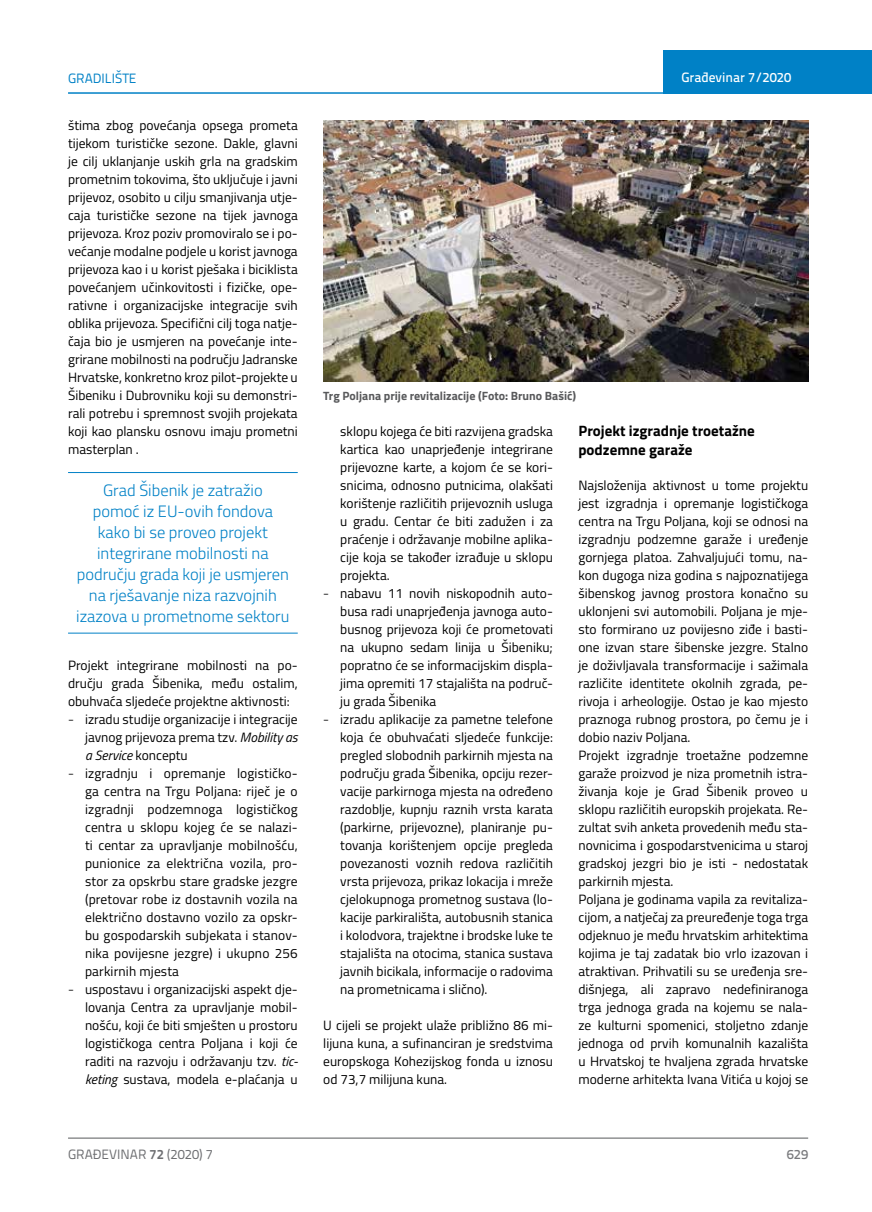
<style>
.page{position:relative;width:872px;height:1212px;background:#fff}
.page>*{position:absolute;margin:0;border:0;box-sizing:border-box;transform-origin:0 0}
.t1{font:300 16.5px/21px "Titillium";color:#0081c6;text-align:center}
.t2{font:700 15px/19.5px "Titillium";color:#000}
.t3{font:13.5px/18px "Titillium";color:#000;text-align:justify}
.t4{font:13.5px "Titillium Text 22 L";color:#6d6e71}
.t5{font:500 13.5px "Titillium Text 22 L";color:#fff}
.t6{font:13.5px "Titillium Text 22 L";color:#0081c6}
.t7{font:500 13.5px "Titillium Text 22 L";color:#797a7d}
.t8{font:700 12px "Titillium";color:#58595b}
.s1{font-family:"Titillium Text 22 L";font-weight:300}
.s2{font-style:italic}
.s3{font-weight:700}
</style>
<div class="page">
<div style="left:663px;top:50px;width:209px;height:44px;background:#0081c6"></div>
<hr style="left:68px;top:92px;width:804px;height:2px;background:#0081c6">
<hr style="left:68px;top:1138px;width:740px;height:1px;background:#58595b">
<hr style="left:68px;top:472px;width:230px;height:1px;background:#0081c6">
<hr style="left:68px;top:633px;width:230px;height:1px;background:#0081c6">
<img style="left:323px;top:120px;width:485px;height:262px">
<p class="t6" style="left:68px;top:68px;width:70px">GRADILIŠTE</p>
<p class="t5" style="left:681px;top:67px;width:111px">Građevinar 7/2020</p>
<p class="t3" style="left:68px;top:115px;width:231px">štima zbog povećanja opsega prometa tijekom turističke sezone. Dakle, glavni je cilj uklanjanje uskih grla na gradskim prometnim tokovima, što uključuje i javni prijevoz, osobito u cilju smanjivanja utje&shy;caja turističke sezone na tijek javnoga prijevoza. Kroz poziv promoviralo se i po&shy;većanje modalne podjele u korist javnoga prijevoza kao i u korist pješaka i biciklista povećanjem učinkovitosti i fizičke, ope&shy;rativne i organizacijske integracije svih oblika prijevoza. Specifični cilj toga natje&shy;čaja bio je usmjeren na povećanje inte&shy;grirane mobilnosti na području Jadranske Hrvatske, konkretno kroz pilot-projekte u Šibeniku i Dubrovniku koji su demonstri&shy;rali potrebu i spremnost svojih projekata koji kao plansku osnovu imaju prometni masterplan .</p>
<p class="t1" style="left:76px;top:479px;width:215px">Grad Šibenik je zatražio<br>pomoć iz EU-ovih fondova kako bi se proveo projekt integrirane mobilnosti na području grada koji je usmjeren na rješavanje niza razvojnih izazova u prometnome sektoru</p>
<p class="t3" style="left:68px;top:656px;width:231px">Projekt integrirane mobilnosti na po&shy;dručju grada Šibenika, među ostalim, obuhvaća sljedeće projektne aktivnosti:</p>
<p class="t3" style="left:85px;top:710px;width:214px;text-indent:-17px"><span class="s1">-</span> izradu studije organizacije i integracije javnog prijevoza prema tzv. <span class="s2">Mobility as a Service</span> konceptu</p>
<p class="t3" style="left:85px;top:764px;width:214px;text-indent:-17px"><span class="s1">-</span> izgradnju i opremanje logističko&shy;ga centra na Trgu Poljana: riječ je o izgradnji podzemnoga logističkog centra u sklopu kojeg će se nalazi&shy;ti centar za upravljanje mobilnošću, punionice za električna vozila, pro&shy;stor za opskrbu stare gradske jezgre (pretovar robe iz dostavnih vozila na električno dostavno vozilo za opskr&shy;bu gospodarskih subjekata i stanov&shy;nika povijesne jezgre) i ukupno 256 parkirnih mjesta</p>
<p class="t3" style="left:85px;top:980px;width:214px;text-indent:-17px"><span class="s1">-</span> uspostavu i organizacijski aspekt dje&shy;lovanja Centra za upravljanje mobil&shy;nošću, koji će biti smješten u prostoru logističkoga centra Poljana i koji će raditi na razvoju i održavanju tzv. <span class="s2">tic&shy;keting</span> sustava, modela e-plaćanja u</p>
<p class="t8" style="left:323px;top:386px;width:254px">Trg Poljana prije revitalizacije (Foto: Bruno Bašić)</p>
<p class="t2" style="left:578px;top:420px;width:178px">Projekt izgradnje troetažne podzemne garaže</p>
<p class="t3" style="left:578px;top:475px;width:231px;text-align:left">Najsloženija aktivnost u tome projektu jest izgradnja i opremanje logističkoga centra na Trgu Poljana, koji se odnosi na izgradnju podzemne garaže i uređenje gornjega platoa. Zahvaljujući tomu, na&shy;kon dugoga niza godina s najpoznatijega šibenskog javnog prostora konačno su uklonjeni svi automobili. Poljana je mje&shy;sto formirano uz povijesno ziđe i basti&shy;one izvan stare šibenske jezgre. Stalno je doživljavala transformacije i sažimala različite identitete okolnih zgrada, pe&shy;rivoja i arheologije. Ostao je kao mjesto praznoga rubnog prostora, po čemu je i dobio naziv Poljana.<br>Projekt izgradnje troetažne podzemne garaže proizvod je niza prometnih istra&shy;živanja koje je Grad Šibenik proveo u sklopu različitih europskih projekata. Re&shy;zultat svih anketa provedenih među sta&shy;novnicima i gospodarstvenicima u staroj gradskoj jezgri bio je isti - nedostatak parkirnih mjesta.<br>Poljana je godinama vapila za revitaliza&shy;cijom, a natječaj za preuređenje toga trga odjeknuo je među hrvatskim arhitektima kojima je taj zadatak bio vrlo izazovan i atraktivan. Prihvatili su se uređenja sre&shy;dišnjega, ali zapravo nedefiniranoga trga jednoga grada na kojemu se nala&shy;ze kulturni spomenici, stoljetno zdanje jednoga od prvih komunalnih kazališta u Hrvatskoj te hvaljena zgrada hrvatske moderne arhitekta Ivana Vitića u kojoj se</p>
<p class="t3" style="left:340px;top:421px;width:214px">sklopu kojega će biti razvijena gradska kartica kao unaprjeđenje integrirane prijevozne karte, a kojom će se kori&shy;snicima, odnosno putnicima, olakšati korištenje različitih prijevoznih usluga u gradu. Centar će biti zadužen i za praćenje i održavanje mobilne aplika&shy;cije koja se također izrađuje u sklopu projekta.</p>
<p class="t3" style="left:340px;top:583px;width:214px;text-indent:-17px"><span class="s1">-</span> nabavu 11 novih niskopodnih auto&shy;busa radi unaprjeđenja javnoga auto&shy;busnog prijevoza koji će prometovati na ukupno sedam linija u Šibeniku; popratno će se informacijskim displa&shy;jima opremiti 17 stajališta na područ&shy;ju grada Šibenika</p>
<p class="t3" style="left:340px;top:709px;width:214px;text-indent:-17px"><span class="s1">-</span> izradu aplikacije za pametne telefone koja će obuhvaćati sljedeće funkcije: pregled slobodnih parkirnih mjesta na području grada Šibenika, opciju rezer&shy;vacije parkirnoga mjesta na određeno razdoblje, kupnju raznih vrsta karata (parkirne, prijevozne), planiranje pu&shy;tovanja korištenjem opcije pregleda povezanosti voznih redova različitih vrsta prijevoza, prikaz lokacija i mreže cjelokupnoga prometnog sustava (lo&shy;kacije parkirališta, autobusnih stanica i kolodvora, trajektne i brodske luke te stajališta na otocima, stanica sustava javnih bicikala, informacije o radovima na prometnicama i slično).</p>
<p class="t3" style="left:323px;top:1016px;width:231px">U cijeli se projekt ulaže približno 86 mi&shy;lijuna kuna, a sufinanciran je sredstvima europskoga Kohezijskog fonda u iznosu od 73,7 milijuna kuna.</p>
<p class="t4" style="left:68px;top:1144px;width:146px">GRAĐEVINAR <span class="s3">72</span> (2020) 7</p>
<p class="t7" style="left:786px;top:1144px;width:23px">629</p>
</div>
